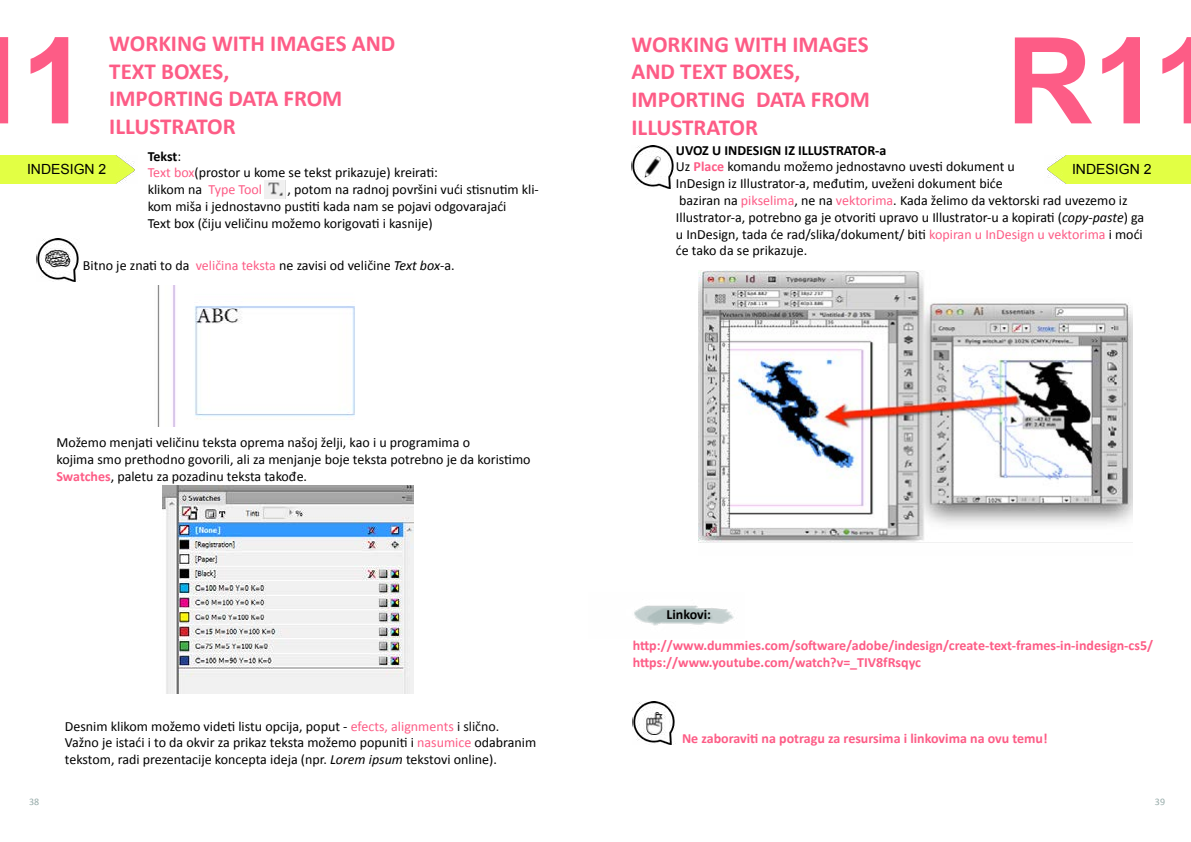
<style>
.page{position:relative;width:1191px;height:842px;background:#fff}
.page>*{position:absolute;margin:0;border:0;box-sizing:border-box;transform-origin:0 0}
.t1{font:700 120px "Arial";color:#fd5c86}
.t2{font:700 23px/27.6px "Calibri";color:#fd5c86}
.t3{font:14px/16.8px "Calibri";color:#000}
.t4{font:700 14px/16.8px "Calibri";color:#fd5c86}
.t5{font:700 14px "Calibri";color:#000}
.t6{font:14px "Arial";color:#000}
.t7{font:10px "Calibri";color:#96aaa9}
.s1{font-weight:700}
.s2{color:#fd5c86}
.s3{font-style:italic}
.s4{font-weight:700;color:#fd5c86}
.s5{color:#0d0d0d}
</style>
<div class="page">
<img style="left:115px;top:156px;width:20px;height:28px">
<div style="left:0;top:156px;width:115px;height:28px;background:#e2ff44"></div>
<img style="left:264px;top:180px;width:22px;height:19px">
<img style="left:36px;top:238px;width:43px;height:44px">
<div style="left:43px;top:251px;width:29px;height:18px;background:#fff"></div>
<img style="left:45px;top:248px;width:26px;height:19px">
<img style="left:157px;top:285px;width:198px;height:142px">
<img style="left:162px;top:485px;width:251px;height:208px">
<img style="left:1047px;top:156px;width:20px;height:28px">
<div style="left:1067px;top:156px;width:124px;height:28px;background:#e2ff44"></div>
<img style="left:631px;top:145px;width:43px;height:43px">
<div style="left:638px;top:158px;width:29px;height:18px;background:#fff"></div>
<img style="left:645px;top:156px;width:16px;height:21px">
<img style="left:698px;top:271px;width:434px;height:272px">
<img style="left:634px;top:605px;width:100px;height:21px">
<img style="left:633px;top:701px;width:43px;height:44px">
<div style="left:640px;top:712px;width:29px;height:20px;background:#fff"></div>
<img style="left:643px;top:712px;width:22px;height:22px">
<h2 class="t2" style="left:109px;top:30px;width:288px">WORKING WITH IMAGES AND<br>TEXT BOXES,<br>IMPORTING DATA FROM<br>ILLUSTRATOR</h2>
<p class="t3" style="left:148px;top:148px;width:292px"><span class="s1">Tekst</span>:<br><span class="s2">Text box</span>(prostor u kome se tekst prikazuje) kreirati: klikom na <span class="s2">Type Tool</span></p>
<h1 class="t1" style="left:21px;top:1px;width:68px">1</h1>
<p class="t6" style="left:27px;top:160px;width:81px">INDESIGN 2</p>
<p class="t3" style="left:148px;top:181px;width:393px;text-indent:140px">, potom na radnoj površini vući stisnutim kli&shy;kom miša i jednostavno pustiti kada nam se pojavi odgovarajaći<br>Text box (čiju veličinu možemo korigovati i kasnije)</p>
<p class="t3" style="left:83px;top:257px;width:373px">Bitno je znati to da <span class="s2">veličina teksta</span> ne zavisi od veličine <span class="s3">Text box</span>-a.</p>
<p class="t3" style="left:56px;top:434px;width:475px">Možemo menjati veličinu teksta oprema našoj želji, kao i u programima o<br>kojima smo prethodno govorili, ali za menjanje boje teksta potrebno je da koristimo<br><span class="s4">Swatches</span>, paletu za pozadinu teksta takođe.</p>
<p class="t3" style="left:65px;top:718px;width:473px">Desnim klikom možemo videti listu opcija, poput - <span class="s2">efects, alignments</span> <span class="s5">i slično</span>.<br>Važno je istaći i to da okvir za prikaz teksta možemo popuniti i <span class="s2">nasumice</span> odabranim tekstom, radi prezentacije koncepta ideja (npr. <span class="s3">Lorem ipsum</span> tekstovi online).</p>
<h2 class="t2" style="left:631px;top:30px;width:240px">WORKING WITH IMAGES<br>AND TEXT BOXES,<br>IMPORTING DATA FROM<br>ILLUSTRATOR</h2>
<h1 class="t1" style="left:1006px;top:1px;width:215px">R11</h1>
<p class="t3" style="left:676px;top:158px;width:470px">Uz <span class="s4">Place</span> komandu možemo jednostavno uvesti dokument u<br>InDesign iz Illustrator-a, međutim, uveženi dokument biće<br>baziran na <span class="s2">pikselima</span>, ne na <span class="s2">vektorima</span>. Kada želimo da vektorski rad uvezemo iz Illustrator-a, potrebno ga je otvoriti upravo u Illustrator-u a kopirati (<span class="s3">copy-paste</span>) ga u InDesign, tada će rad/slika/dokument/ biti <span class="s2">kopiran u InDesign u vektorima</span> i moći će tako da se prikazuje.</p>
<p class="t5" style="left:676px;top:141px;width:212px">UVOZ U INDESIGN IZ ILLUSTRATOR-a</p>
<p class="t6" style="left:1072px;top:160px;width:81px">INDESIGN 2</p>
<p class="t5" style="left:666px;top:605px;width:46px">Linkovi:</p>
<p class="t4" style="left:633px;top:637px;width:522px">http://www.dummies.com/software/adobe/indesign/create-text-frames-in-indesign-cs5/ https://www.youtube.com/watch?v=_TIV8fRsqyc</p>
<p class="t4" style="left:682px;top:730px;width:367px">Ne zaboraviti na potragu za resursima i linkovima na ovu temu!</p>
<p class="t7" style="left:29px;top:795px;width:12px">38</p>
<p class="t7" style="left:1155px;top:795px;width:12px">39</p>
</div>
